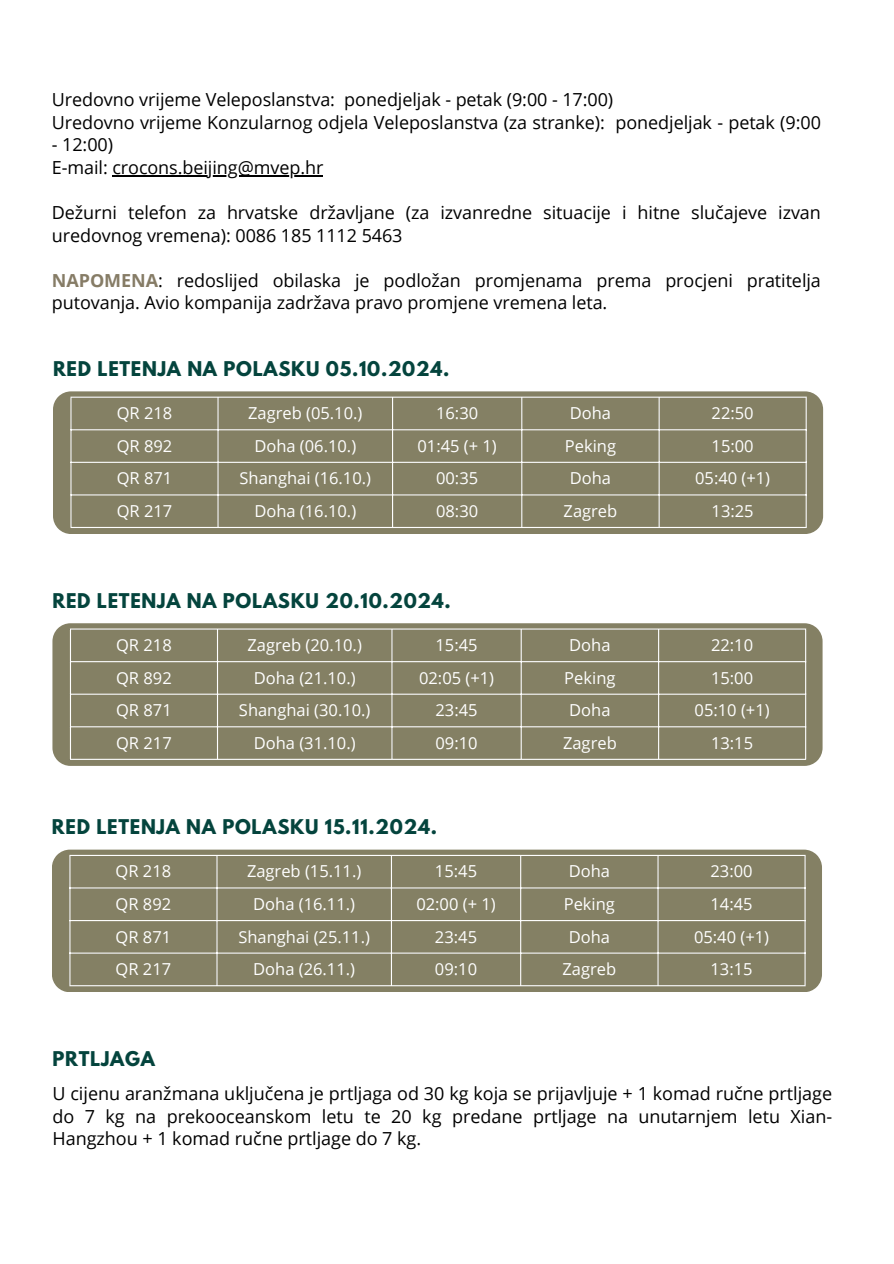
<style>
.page{position:relative;width:894px;height:1264px;background:#fff}
.page>*{position:absolute;margin:0;border:0;box-sizing:border-box;transform-origin:0 0}
.t1{font:18px/22.5px "Open Sans";letter-spacing:-.005em;color:#000}
.t2{font:700 18px "League Spartan";letter-spacing:.04em;color:#04443d}
.t3{font:16.5px "Open Sans";color:#fff}
.s1{font-weight:700;color:#867c66}
</style>
<div class="page">
<svg style="left:53px;top:391px;width:769px;height:143px;fill:#848064"></svg>
<div style="left:72px;top:398px;width:733px;height:129px;background:#848064"></div>
<hr style="left:70px;top:398px;width:2px;height:129px;background:#fff">
<hr style="left:217px;top:398px;width:1px;height:129px;background:#fff">
<hr style="left:392px;top:398px;width:1px;height:129px;background:#fff">
<hr style="left:521px;top:398px;width:1px;height:129px;background:#fff">
<hr style="left:658px;top:398px;width:1px;height:129px;background:#fff">
<hr style="left:805px;top:398px;width:1px;height:129px;background:#fff">
<hr style="left:70px;top:396px;width:736px;height:2px;background:#fff">
<hr style="left:70px;top:429px;width:736px;height:1px;background:#fff">
<hr style="left:70px;top:462px;width:736px;height:1px;background:#fff">
<hr style="left:70px;top:494px;width:736px;height:1px;background:#fff">
<hr style="left:70px;top:527px;width:736px;height:1px;background:#fff">
<svg style="left:52px;top:849px;width:769px;height:143px;fill:#848064"></svg>
<div style="left:70px;top:856px;width:734px;height:129px;background:#848064"></div>
<hr style="left:69px;top:856px;width:1px;height:129px;background:#fff">
<hr style="left:216px;top:856px;width:1px;height:129px;background:#fff">
<hr style="left:391px;top:856px;width:1px;height:129px;background:#fff">
<hr style="left:520px;top:856px;width:1px;height:129px;background:#fff">
<hr style="left:657px;top:856px;width:1px;height:129px;background:#fff">
<hr style="left:804px;top:856px;width:1px;height:129px;background:#fff">
<hr style="left:69px;top:854px;width:736px;height:2px;background:#fff">
<hr style="left:69px;top:887px;width:736px;height:1px;background:#fff">
<hr style="left:69px;top:920px;width:736px;height:1px;background:#fff">
<hr style="left:69px;top:952px;width:736px;height:1px;background:#fff">
<hr style="left:69px;top:985px;width:736px;height:1px;background:#fff">
<svg style="left:52px;top:623px;width:770px;height:143px;fill:#848064"></svg>
<div style="left:71px;top:629px;width:733px;height:129px;background:#848064"></div>
<hr style="left:70px;top:629px;width:1px;height:129px;background:#fff">
<hr style="left:217px;top:629px;width:1px;height:129px;background:#fff">
<hr style="left:391px;top:629px;width:1px;height:129px;background:#fff">
<hr style="left:520px;top:629px;width:1px;height:129px;background:#fff">
<hr style="left:658px;top:629px;width:1px;height:129px;background:#fff">
<hr style="left:804px;top:629px;width:2px;height:129px;background:#fff">
<hr style="left:70px;top:628px;width:736px;height:1px;background:#fff">
<hr style="left:70px;top:661px;width:736px;height:1px;background:#fff">
<hr style="left:70px;top:693px;width:736px;height:1px;background:#fff">
<hr style="left:70px;top:726px;width:736px;height:1px;background:#fff">
<hr style="left:70px;top:758px;width:736px;height:2px;background:#fff">
<hr style="left:112px;top:175px;width:211px;height:1px;background:#000">
<p class="t1" style="left:52px;top:88px;width:770px">Uredovno vrijeme Veleposlanstva: ponedjeljak - petak (9:00 - 17:00)<br>Uredovno vrijeme Konzularnog odjela Veleposlanstva (za stranke): ponedjeljak - petak (9:00</p>
<p class="t1" style="left:52px;top:133px;width:273px">- 12:00)<br>E-mail: crocons.beijing@mvep.hr</p>
<p class="t1" style="left:52px;top:201px;width:770px">Dežurni telefon za hrvatske državljane (za izvanredne situacije i hitne slučajeve izvan uredovnog vremena): 0086 185 1112 5463</p>
<p class="t1" style="left:52px;top:268px;width:770px"><span class="s1">NAPOMENA</span>: redoslijed obilaska je podložan promjenama prema procjeni pratitelja putovanja. Avio kompanija zadržava pravo promjene vremena leta.</p>
<p class="t2" style="left:53px;top:359px;width:398px">RED LETENJA NA POLASKU 05.10.2024.</p>
<p class="t3" style="left:117px;top:401px;width:57px">QR 218</p>
<p class="t3" style="left:248px;top:401px;width:116px">Zagreb (05.10.)</p>
<p class="t3" style="left:436px;top:401px;width:44px">16:30</p>
<p class="t3" style="left:569px;top:401px;width:43px">Doha</p>
<p class="t3" style="left:711px;top:401px;width:44px">22:50</p>
<p class="t3" style="left:117px;top:434px;width:57px">QR 892</p>
<p class="t3" style="left:254px;top:434px;width:103px">Doha (06.10.)</p>
<p class="t3" style="left:417px;top:434px;width:81px">01:45 (+ 1)</p>
<p class="t3" style="left:564px;top:434px;width:53px">Peking</p>
<p class="t3" style="left:711px;top:434px;width:44px">15:00</p>
<p class="t3" style="left:117px;top:466px;width:57px">QR 871</p>
<p class="t3" style="left:239px;top:466px;width:133px">Shanghai (16.10.)</p>
<p class="t3" style="left:436px;top:466px;width:44px">00:35</p>
<p class="t3" style="left:569px;top:466px;width:43px">Doha</p>
<p class="t3" style="left:695px;top:466px;width:76px">05:40 (+1)</p>
<p class="t3" style="left:117px;top:499px;width:57px">QR 217</p>
<p class="t3" style="left:254px;top:499px;width:103px">Doha (16.10.)</p>
<p class="t3" style="left:436px;top:499px;width:44px">08:30</p>
<p class="t3" style="left:563px;top:499px;width:55px">Zagreb</p>
<p class="t3" style="left:711px;top:499px;width:44px">13:25</p>
<p class="t2" style="left:52px;top:591px;width:400px">RED LETENJA NA POLASKU 20.10.2024.</p>
<p class="t3" style="left:116px;top:633px;width:57px">QR 218</p>
<p class="t3" style="left:247px;top:633px;width:116px">Zagreb (20.10.)</p>
<p class="t3" style="left:435px;top:633px;width:44px">15:45</p>
<p class="t3" style="left:569px;top:633px;width:43px">Doha</p>
<p class="t3" style="left:710px;top:633px;width:44px">22:10</p>
<p class="t3" style="left:116px;top:666px;width:57px">QR 892</p>
<p class="t3" style="left:254px;top:666px;width:103px">Doha (21.10.)</p>
<p class="t3" style="left:419px;top:666px;width:76px">02:05 (+1)</p>
<p class="t3" style="left:564px;top:666px;width:53px">Peking</p>
<p class="t3" style="left:710px;top:666px;width:44px">15:00</p>
<p class="t3" style="left:116px;top:698px;width:57px">QR 871</p>
<p class="t3" style="left:239px;top:698px;width:133px">Shanghai (30.10.)</p>
<p class="t3" style="left:435px;top:698px;width:44px">23:45</p>
<p class="t3" style="left:569px;top:698px;width:43px">Doha</p>
<p class="t3" style="left:694px;top:698px;width:76px">05:10 (+1)</p>
<p class="t3" style="left:116px;top:731px;width:57px">QR 217</p>
<p class="t3" style="left:254px;top:731px;width:103px">Doha (31.10.)</p>
<p class="t3" style="left:435px;top:731px;width:44px">09:10</p>
<p class="t3" style="left:563px;top:731px;width:55px">Zagreb</p>
<p class="t3" style="left:710px;top:731px;width:44px">13:15</p>
<p class="t2" style="left:52px;top:817px;width:386px">RED LETENJA NA POLASKU 15.11.2024.</p>
<p class="t3" style="left:115px;top:859px;width:57px">QR 218</p>
<p class="t3" style="left:247px;top:859px;width:116px">Zagreb (15.11.)</p>
<p class="t3" style="left:435px;top:859px;width:44px">15:45</p>
<p class="t3" style="left:568px;top:859px;width:43px">Doha</p>
<p class="t3" style="left:710px;top:859px;width:44px">23:00</p>
<p class="t3" style="left:115px;top:892px;width:57px">QR 892</p>
<p class="t3" style="left:253px;top:892px;width:103px">Doha (16.11.)</p>
<p class="t3" style="left:416px;top:892px;width:81px">02:00 (+ 1)</p>
<p class="t3" style="left:563px;top:892px;width:53px">Peking</p>
<p class="t3" style="left:710px;top:892px;width:44px">14:45</p>
<p class="t3" style="left:115px;top:924px;width:57px">QR 871</p>
<p class="t3" style="left:238px;top:924px;width:133px">Shanghai (25.11.)</p>
<p class="t3" style="left:435px;top:924px;width:44px">23:45</p>
<p class="t3" style="left:568px;top:924px;width:43px">Doha</p>
<p class="t3" style="left:693px;top:924px;width:76px">05:40 (+1)</p>
<p class="t3" style="left:115px;top:957px;width:57px">QR 217</p>
<p class="t3" style="left:253px;top:957px;width:103px">Doha (26.11.)</p>
<p class="t3" style="left:435px;top:957px;width:44px">09:10</p>
<p class="t3" style="left:562px;top:957px;width:55px">Zagreb</p>
<p class="t3" style="left:710px;top:957px;width:44px">13:15</p>
<p class="t2" style="left:52px;top:1049px;width:104px">PRTLJAGA</p>
<p class="t1" style="left:52px;top:1082px;width:781px;text-align:justify">U cijenu aranžmana uključena je prtljaga od 30 kg koja se prijavljuje + 1 komad ručne prtljage do 7 kg na prekooceanskom letu te 20 kg predane prtljage na unutarnjem letu Xian-Hangzhou + 1 komad ručne prtljage do 7 kg.</p>
</div>
